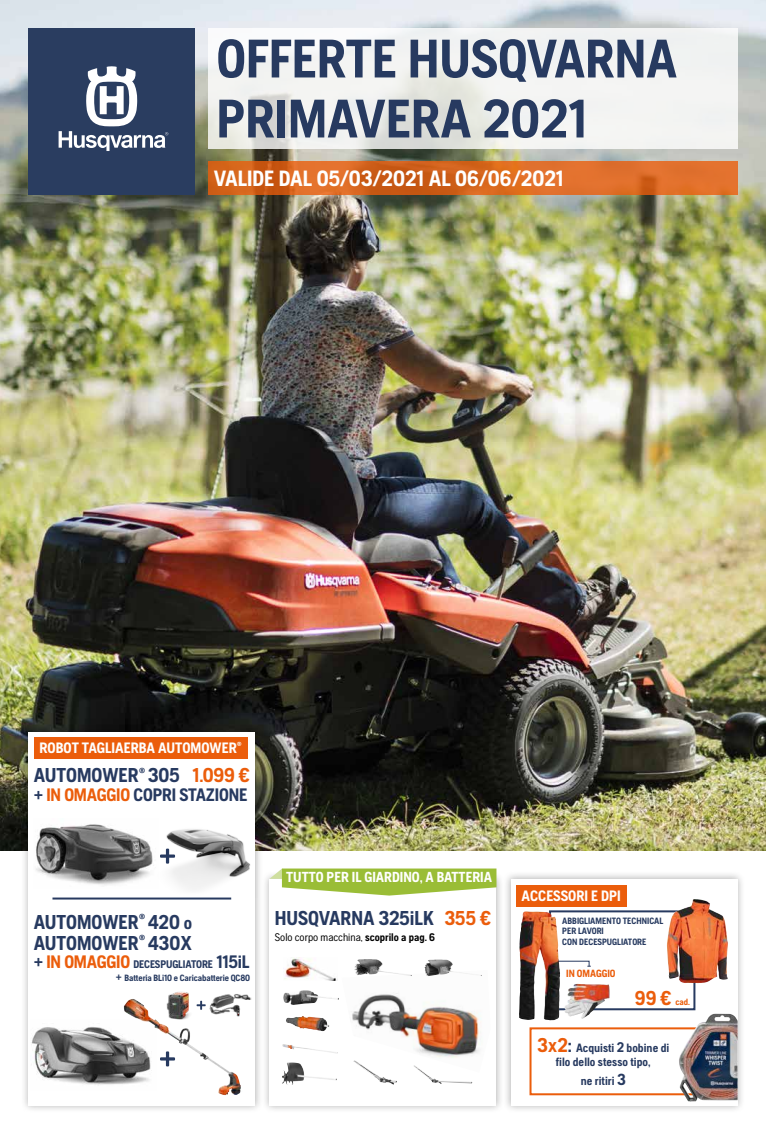
<style>
.page{position:relative;width:766px;height:1134px;background:#fff}
.page>*{position:absolute;margin:0;border:0;box-sizing:border-box;transform-origin:0 0}
.t1{font:700 54px/60px "Husqvarna Gothic";color:#273a60}
.t2{font:700 22px "Husqvarna Gothic";color:#fff}
.t3{font:700 20px/21px "Husqvarna Gothic";color:#273a60}
.t4{font:700 20px "Husqvarna Gothic";color:#eb5d0b}
.t5{font:700 18px "Husqvarna Gothic";letter-spacing:-.01em;color:#273a60}
.t6{font:700 15px "Husqvarna Gothic";color:#fff}
.t7{font:700 14.5px "Husqvarna Gothic";color:#fff}
.t8{font:700 12px/14.4px "Husqvarna Gothic";color:#273a60;text-align:center}
.t9{font:11px "Husqvarna Gothic";color:#000}
.t10{font:700 11px "Husqvarna Gothic";letter-spacing:-.01em;color:#273a60}
.t11{font:700 10.4px "Husqvarna Gothic";color:#eb5d0b}
.t12{font:700 9.1px/10.3px "Husqvarna Gothic";color:#273a60}
.t13{font:700 9px "Husqvarna Gothic";color:#eb5d0b}
.s1{color:#eb5d0b}
.s2{font-size:18px}
.s3{font-size:18px;color:#eb5d0b}
.s4{font-size:11.5px}
.s5{font-weight:700}
.s6{font-size:19.9px;color:#eb5d0b}
.s7{font-size:19.9px}
.s8{font-size:14px}
.s9{font-size:16px}
</style>
<div class="page">
<img style="left:0;top:0;width:765px;height:850px">
<svg style="left:208px;top:28px;width:529px;height:121px;fill:#f2f3f2"></svg>
<svg style="left:208px;top:162px;width:529px;height:33px;background:#d96822"></svg>
<div style="left:21px;top:724px;width:242px;height:389px;background:#000;opacity:.3"></div>
<div style="left:28px;top:732px;width:227px;height:374px;background:#fff"></div>
<div style="left:262px;top:871px;width:242px;height:242px;background:#000;opacity:.3"></div>
<div style="left:269px;top:879px;width:227px;height:227px;background:#fff"></div>
<div style="left:502px;top:871px;width:243px;height:242px;background:#000;opacity:.3"></div>
<svg style="left:510px;top:879px;width:227px;height:227px"></svg>
<div style="left:34px;top:737px;width:213px;height:22px;background:#eb5d0b"></div>
<div style="left:516px;top:885px;width:110px;height:22px;background:#eb5d0b"></div>
<img style="left:36px;top:824px;width:118px;height:61px">
<img style="left:166px;top:818px;width:91px;height:79px">
<img style="left:167px;top:829px;width:83px;height:47px">
<svg style="left:160px;top:849px;width:15px;height:15px"></svg>
<img style="left:31px;top:1027px;width:93px;height:58px">
<img style="left:124px;top:999px;width:106px;height:88px">
<img style="left:208px;top:994px;width:43px;height:23px">
<img style="left:163px;top:992px;width:31px;height:29px">
<svg style="left:196px;top:1001px;width:9px;height:9px"></svg>
<svg style="left:160px;top:1051px;width:15px;height:15px"></svg>
<hr style="left:52px;top:897px;width:179px;height:2px;background:#273a60">
<img style="left:352px;top:970px;width:129px;height:102px">
<img style="left:284px;top:958px;width:51px;height:22px">
<svg style="left:353px;top:1060px;width:8px;height:7px"></svg>
<svg style="left:413px;top:1065px;width:10px;height:8px"></svg>
<img style="left:286px;top:1016px;width:39px;height:15px">
<svg style="left:357px;top:959px;width:10px;height:6px"></svg>
<img style="left:424px;top:959px;width:58px;height:17px">
<img style="left:282px;top:1062px;width:7px;height:23px">
<svg style="left:552px;top:960px;width:38px;height:7px"></svg>
<svg style="left:298px;top:990px;width:6px;height:4px"></svg>
<div style="left:549px;top:910px;width:146px;height:100px;border:2px solid #273a60"></div>
<div style="left:28px;top:28px;width:167px;height:167px;background:#2a3d60"></div>
<svg style="left:59px;top:66px;width:109px;height:85px"></svg>
<img style="left:519px;top:911px;width:6px;height:91px">
<img style="left:666px;top:899px;width:27px;height:79px">
<svg style="left:528px;top:1026px;width:210px;height:70px"></svg>
<img style="left:678px;top:1013px;width:59px;height:88px">
<svg style="left:269px;top:868px;width:227px;height:27px"></svg>
<img style="left:564px;top:984px;width:22px;height:35px">
<h1 class="t1" style="left:216px;top:28px;width:462px">OFFERTE HUSQVARNA<br>PRIMAVERA 2021</h1>
<h2 class="t2" style="left:214px;top:166px;width:351px">VALIDE DAL 05/03/2021 AL 06/06/2021</h2>
<h3 class="t6" style="left:39px;top:739px;width:204px">ROBOT TAGLIAERBA AUTOMOWER<sup>®</sup></h3>
<h3 class="t3" style="left:34px;top:764px;width:218px">AUTOMOWER<sup>®</sup> 305 <span class="s1">1.099 €</span></h3>
<h3 class="t5" style="left:34px;top:784px;width:215px">+ <span class="s1">IN OMAGGIO</span> COPRI STAZIONE</h3>
<h3 class="t3" style="left:34px;top:911px;width:160px">AUTOMOWER<sup>®</sup> 420 <span class="s2">o<br></span>AUTOMOWER<sup>®</sup> 430X</h3>
<p class="t10" style="left:34px;top:958px;width:217px"><span class="s2">+</span> <span class="s3">IN OMAGGIO</span> DECESPUGLIATORE <span class="s2">115iL</span></p>
<p class="t12" style="left:116px;top:973px;width:136px"><span class="s4">+</span> Batteria BLi10 e Caricabatterie QC80</p>
<h3 class="t7" style="left:286px;top:869px;width:207px">TUTTO PER IL GIARDINO, A BATTERIA</h3>
<h3 class="t3" style="left:275px;top:907px;width:218px">HUSQVARNA 325iLK <span class="s1">355 €</span></h3>
<p class="t9" style="left:275px;top:931px;width:162px">Solo corpo macchina, <span class="s5">scoprilo a pag. 6</span></p>
<h3 class="t6" style="left:521px;top:887px;width:101px">ACCESSORI E DPI</h3>
<p class="t12" style="left:562px;top:916px;width:103px">ABBIGLIAMENTO TECHNICAL<br>PER LAVORI<br>CON DECESPUGLIATORE</p>
<p class="t11" style="left:566px;top:968px;width:51px">IN OMAGGIO</p>
<h3 class="t4" style="left:634px;top:986px;width:38px">99 €</h3>
<p class="t13" style="left:675px;top:996px;width:16px">cad.</p>
<h3 class="t8" style="left:537px;top:1040px;width:134px"><span class="s6">3x2</span><span class="s7">:</span> Acquisti <span class="s8">2</span> bobine di filo dello stesso tipo,</h3>
<h3 class="t8" style="left:580px;top:1073px;width:46px">ne ritiri <span class="s9">3</span></h3>
</div>
